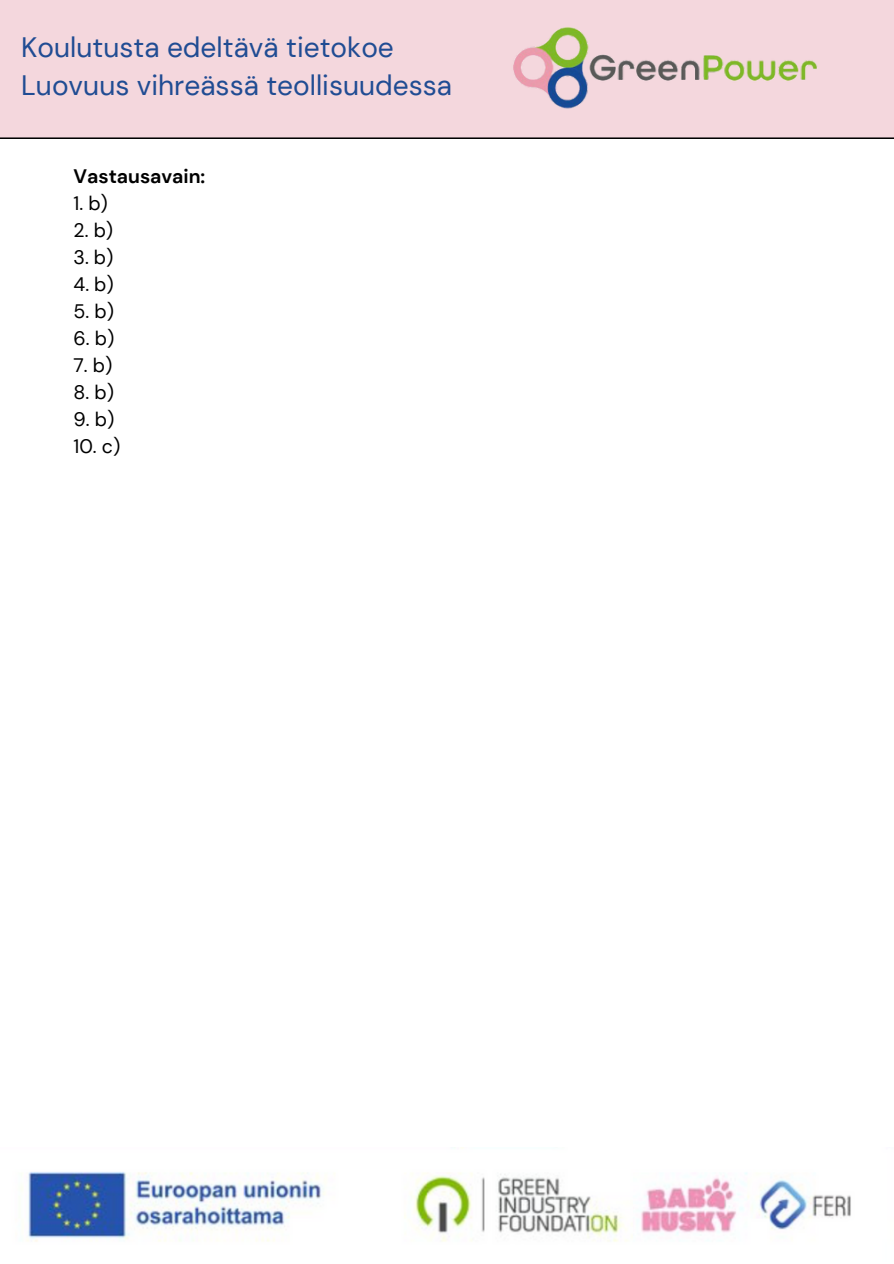
<style>
.page{position:relative;width:894px;height:1264px;background:#fff}
.page>*{position:absolute;margin:0;border:0;box-sizing:border-box;transform-origin:0 0}
.t1{font:28.05px/38.2px "DM Sans";color:#204c93}
.t2{font:19.5px "DM Sans";color:#000}
.t3{font:700 19.5px "DM Sans";color:#000}
</style>
<div class="page">
<div style="left:0;top:0;width:893px;height:138px;background:#f4d7dd"></div>
<img style="left:21px;top:1147px;width:830px;height:95px">
<img style="left:490px;top:18px;width:351px;height:98px">
<p class="t1" style="left:21px;top:28px;width:432px">Koulutusta edeltävä tietokoe<br>Luovuus vihreässä teollisuudessa</p>
<p class="t3" style="left:73px;top:164px;width:133px">Vastausavain:</p>
<h1 class="t2" style="left:73px;top:191px;width:36px">1. b)</h1>
<p class="t2" style="left:73px;top:218px;width:41px">2. b)</p>
<p class="t2" style="left:73px;top:245px;width:41px">3. b)</p>
<p class="t2" style="left:73px;top:272px;width:42px">4. b)</p>
<p class="t2" style="left:73px;top:299px;width:42px">5. b)</p>
<p class="t2" style="left:73px;top:326px;width:42px">6. b)</p>
<p class="t2" style="left:73px;top:353px;width:40px">7. b)</p>
<p class="t2" style="left:73px;top:380px;width:42px">8. b)</p>
<p class="t2" style="left:73px;top:407px;width:42px">9. b)</p>
<p class="t2" style="left:73px;top:434px;width:48px">10. c)</p>
</div>
